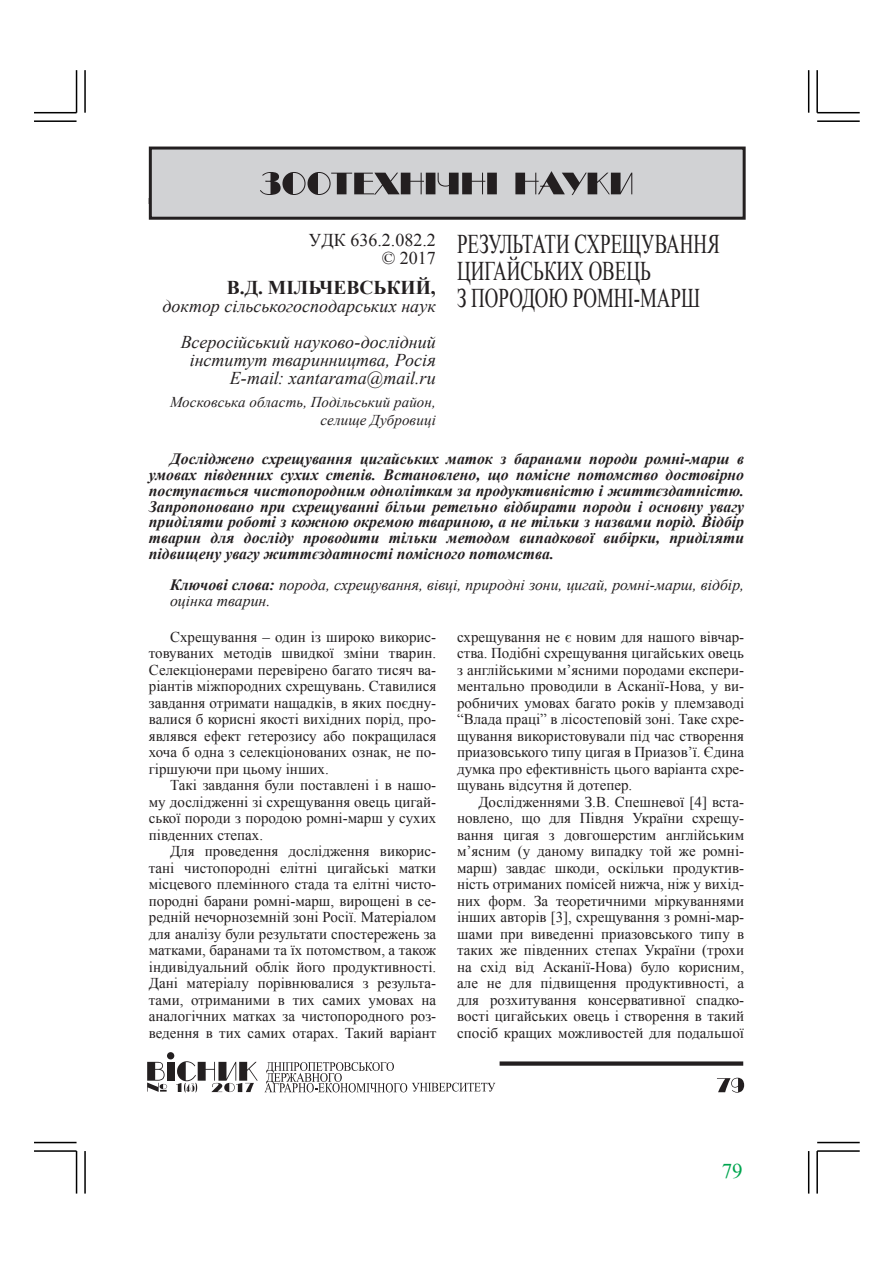
<style>
.page{position:relative;width:893px;height:1263px;background:#fff}
.page>*{position:absolute;margin:0;border:0;box-sizing:border-box;transform-origin:0 0}
.заголовок_статьи{font:27px/27px "Times New Roman";color:#231f20;scale:.7 1}
.t1{font:21px "Times New Roman";color:#00a54f}
.Фио{font:700 19.5px "Times New Roman";color:#231f20}
.звание{font:italic 18px/18px "Times New Roman";color:#231f20;text-align:center}
.УДК{font:18px "Times New Roman";color:#231f20}
.Анотация{font:italic 700 15.75px/15.8px "Times New Roman";color:#231f20;text-align:justify}
.Анотация-2{font:italic 15.75px "Times New Roman";color:#231f20}
.текст{font:15px/16.5px "Times New Roman";color:#231f20;text-align:justify}
.звание-2{font:italic 15px "Times New Roman";letter-spacing:.005em;color:#231f20}
.s1{font-weight:700}
</style>
<div class="page">
<hr style="left:84px;top:70px;width:2px;height:43px;background:#000">
<hr style="left:76px;top:70px;width:1px;height:43px;background:#000">
<hr style="left:34px;top:120px;width:43px;height:2px;background:#000">
<hr style="left:34px;top:112px;width:43px;height:1px;background:#000">
<hr style="left:817px;top:120px;width:43px;height:2px;background:#000">
<hr style="left:817px;top:112px;width:43px;height:1px;background:#000">
<hr style="left:808px;top:70px;width:1px;height:43px;background:#000">
<hr style="left:816px;top:70px;width:2px;height:43px;background:#000">
<hr style="left:808px;top:1151px;width:1px;height:42px;background:#000">
<hr style="left:816px;top:1151px;width:2px;height:42px;background:#000">
<hr style="left:817px;top:1142px;width:43px;height:1px;background:#000">
<hr style="left:817px;top:1150px;width:43px;height:2px;background:#000">
<hr style="left:34px;top:1142px;width:43px;height:1px;background:#000">
<hr style="left:34px;top:1150px;width:43px;height:2px;background:#000">
<hr style="left:84px;top:1151px;width:2px;height:42px;background:#000">
<hr style="left:76px;top:1151px;width:1px;height:42px;background:#000">
<div style="left:500px;top:1061px;width:243px;height:5px;background:#231f20"></div>
<div style="left:167px;top:1062px;width:8px;height:19px;background:#231f20"></div>
<div style="left:167px;top:1052px;width:7px;height:7px;background:#231f20;border-radius:50%"></div>
<svg style="left:147px;top:1062px;width:20px;height:30px"></svg>
<svg style="left:265px;top:1062px;width:230px;height:30px"></svg>
<svg style="left:176px;top:1061px;width:82px;height:31px"></svg>
<div style="left:149px;top:147px;width:597px;height:73px;background:#d1d2d4;border:3px solid #231f20"></div>
<svg style="left:260px;top:171px;width:372px;height:24px"></svg>
<svg style="left:717px;top:1078px;width:27px;height:14px"></svg>
<p class="УДК" style="left:309px;top:228px;width:129px">УДК 636.2.082.2</p>
<p class="УДК" style="left:382px;top:246px;width:56px">© 2017</p>
<p class="заголовок_статьи" style="left:457px;top:230px;width:377px">РЕЗУЛЬТАТИ СХРЕЩУВАННЯ<br>ЦИГАЙСЬКИХ ОВЕЦЬ</p>
<p class="заголовок_статьи" style="left:457px;top:284px;width:349px">З ПОРОДОЮ РОМНІ-МАРШ</p>
<p class="Фио" style="left:227px;top:274px;width:210px">В.Д. МІЛЬЧЕВСЬКИЙ,</p>
<p class="звание" style="left:163px;top:297px;width:275px">доктор сільськогосподарських наук</p>
<p class="звание" style="left:181px;top:333px;width:256px">Всеросійський науково-дослідний інститут тваринництва, Росія</p>
<p class="звание" style="left:230px;top:369px;width:207px">E-mail: xantarama@mail.ru</p>
<p class="звание-2" style="left:170px;top:392px;width:267px">Московська область, Подільський район,</p>
<p class="звание-2" style="left:320px;top:410px;width:117px">селище Дубровиці</p>
<p class="Анотация" style="left:149px;top:451px;width:597px;text-indent:21px">Досліджено схрещування цигайських маток з баранами породи ромні-марш в умовах південних сухих степів. Встановлено, що помісне потомство достовірно поступається чистопородним одноліткам за продуктивністю і життєздатністю.<br>Запропоновано при схрещуванні більш ретельно відбирати породи і основну увагу приділяти роботі з кожною окремою твариною, а не тільки з назвами порід. Відбір тварин для досліду проводити тільки методом випадкової вибірки, приділяти підвищену увагу життєздатності помісного потомства.</p>
<p class="Анотация-2" style="left:170px;top:574px;width:576px"><span class="s1">Ключові слова:</span> порода, схрещування, вівці, природні зони, цигай, ромні-марш, відбір,</p>
<p class="Анотация-2" style="left:170px;top:590px;width:102px">оцінка тварин.</p>
<p class="текст" style="left:149px;top:628px;width:289px;text-indent:21px">Схрещування ‒ один із широко викорис&shy;товуваних методів швидкої зміни тварин.<br>Селекціонерами перевірено багато тисяч ва&shy;ріантів міжпородних схрещувань. Ставилися завдання отримати нащадків, в яких поєдну&shy;валися б корисні якості вихідних порід, про&shy;являвся ефект гетерозису або покращилася хоча б одна з селекціонованих ознак, не по&shy;гіршуючи при цьому інших.</p>
<p class="текст" style="left:149px;top:777px;width:289px;text-indent:21px">Такі завдання були поставлені і в нашо&shy;му дослідженні зі схрещування овець цигай&shy;ської породи з породою ромні-марш у сухих південних степах.</p>
<p class="текст" style="left:149px;top:843px;width:289px;text-indent:21px">Для проведення дослідження викорис&shy;тані чистопородні елітні цигайські матки місцевого племінного стада та елітні чисто&shy;породні барани ромні-марш, вирощені в се&shy;редній нечорноземній зоні Росії. Матеріалом для аналізу були результати спостережень за матками, баранами та їх потомством, а також індивідуальний облік його продуктивності.<br>Дані матеріалу порівнювалися з результа&shy;тами, отриманими в тих самих умовах на аналогічних матках за чистопородного роз&shy;ведення в тих самих отарах. Такий варіант</p>
<p class="текст" style="left:457px;top:628px;width:289px">схрещування не є новим для нашого вівчар&shy;ства. Подібні схрещування цигайських овець з англійськими м’ясними породами експери&shy;ментально проводили в Асканії-Нова, у ви&shy;робничих умовах багато років у племзаводі “Влада праці” в лісостеповій зоні. Таке схре&shy;щування використовували під час створення приазовського типу цигая в Приазов’ї. Єдина думка про ефективність цього варіанта схре&shy;щувань відсутня й дотепер.</p>
<p class="текст" style="left:457px;top:793px;width:289px;text-indent:21px">Дослідженнями З.В. Спешневої [4] вста&shy;новлено, що для Півдня України схрещу&shy;вання цигая з довгошерстим англійським м’ясним (у даному випадку той же ромні&shy;марш) завдає шкоди, оскільки продуктив&shy;ність отриманих помісей нижча, ніж у вихід&shy;них форм. За теоретичними міркуваннями інших авторів [3], схрещування з ромні-мар&shy;шами при виведенні приазовського типу в таких же південних степах України (трохи на схід від Асканії-Нова) було корисним, але не для підвищення продуктивності, а для розхитування консервативної спадко&shy;вості цигайських овець і створення в такий спосіб кращих можливостей для подальшої</p>
<p class="t1" style="left:722px;top:1157px;width:22px">79</p>
</div>
